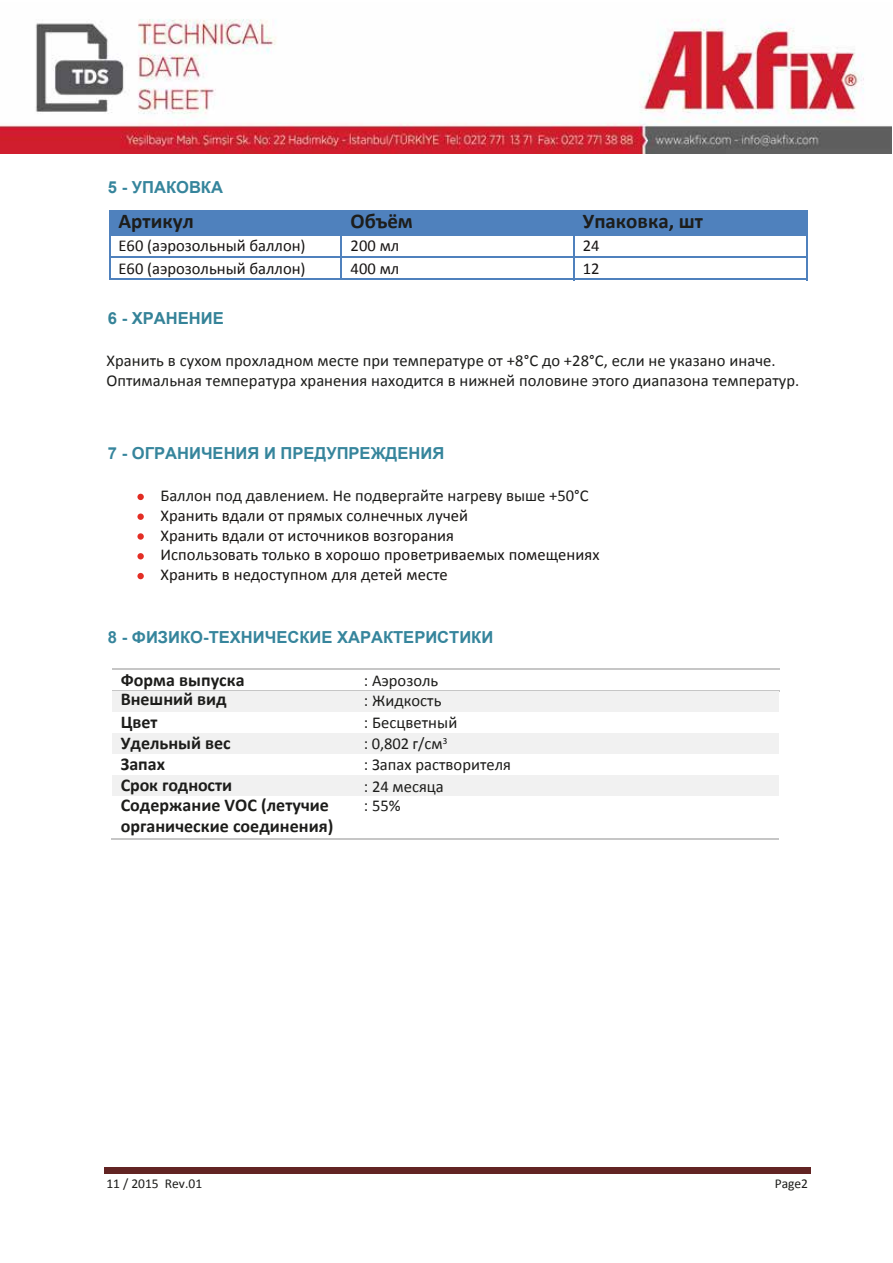
<style>
.page{position:relative;width:893px;height:1263px;background:#fff}
.page>*{position:absolute;margin:0;border:0;box-sizing:border-box;transform-origin:0 0}
.t1{font:700 21px "Calibri";color:#1d1d1b}
.t2{font:700 18px/21.6px "Calibri";color:#1d1d1b}
.t3{font:16.5px/19.8px "Calibri";letter-spacing:.005em;color:#1d1d1b}
.t4{font:16.5px/19.8px "Calibri";letter-spacing:.005em;color:#181513}
.t5{font:700 16.5px "Arial";color:#36859c}
.t6{font:16.5px "Calibri";color:#181514}
.t7{font:700 16.5px "Arial";color:#358398}
.t8{font:13.5px "Calibri";color:#1d1d1b}
</style>
<div class="page">
<div style="left:104px;top:1167px;width:706px;height:5px;background:#622423"></div>
<hr style="left:104px;top:1173px;width:706px;height:1px;background:#622423">
<img style="left:0;top:19px;width:892px;height:135px">
<div style="left:111px;top:212px;width:231px;height:20px;background:#4f81bd"></div>
<div style="left:342px;top:212px;width:233px;height:20px;background:#4f81bd"></div>
<div style="left:575px;top:212px;width:231px;height:20px;background:#4f81bd"></div>
<hr style="left:111px;top:211px;width:232px;height:1px;background:#4f81bd">
<hr style="left:344px;top:211px;width:231px;height:1px;background:#4f81bd">
<hr style="left:576px;top:211px;width:230px;height:1px;background:#4f81bd">
<hr style="left:806px;top:212px;width:2px;height:20px;background:#4f81bd">
<svg style="left:110px;top:211px;width:1px;height:25px"></svg>
<hr style="left:111px;top:233px;width:232px;height:1px;background:#4f81bd">
<hr style="left:111px;top:235px;width:232px;height:1px;background:#4f81bd">
<hr style="left:346px;top:233px;width:229px;height:1px;background:#4f81bd">
<hr style="left:346px;top:235px;width:229px;height:1px;background:#4f81bd">
<hr style="left:578px;top:233px;width:228px;height:1px;background:#4f81bd">
<hr style="left:578px;top:235px;width:228px;height:1px;background:#4f81bd">
<hr style="left:110px;top:236px;width:1px;height:44px;background:#4f81bd">
<hr style="left:110px;top:256px;width:696px;height:2px;background:#4f81bd">
<hr style="left:806px;top:236px;width:2px;height:44px;background:#4f81bd">
<hr style="left:341px;top:236px;width:1px;height:44px;background:#4f81bd">
<hr style="left:573px;top:236px;width:2px;height:44px;background:#4f81bd">
<hr style="left:110px;top:279px;width:696px;height:1px;background:#4f81bd">
<div style="left:137px;top:494px;width:7px;height:6px;background:#e12b22;border-radius:50%"></div>
<div style="left:137px;top:573px;width:7px;height:6px;background:#e32e25;border-radius:50%"></div>
<div style="left:137px;top:513px;width:7px;height:7px;background:#e32e25;border-radius:50%"></div>
<div style="left:137px;top:553px;width:7px;height:6px;background:#e32e25;border-radius:50%"></div>
<svg style="left:137px;top:533px;width:7px;height:7px"></svg>
<hr style="left:113px;top:669px;width:667px;height:1px;background:#c6c6c6">
<hr style="left:113px;top:690px;width:667px;height:2px;background:#c6c6c6">
<div style="left:113px;top:734px;width:666px;height:20px;background:#f1f1f1"></div>
<div style="left:113px;top:692px;width:666px;height:20px;background:#f1f1f1"></div>
<hr style="left:111px;top:838px;width:668px;height:1px;background:#c6c6c6">
<div style="left:113px;top:776px;width:666px;height:20px;background:#f1f1f1"></div>
<p class="t5" style="left:108px;top:176px;width:117px">5 - УПАКОВКА</p>
<p class="t1" style="left:119px;top:207px;width:77px">Артикул</p>
<p class="t1" style="left:351px;top:207px;width:64px">Объём</p>
<p class="t1" style="left:583px;top:207px;width:122px">Упаковка, шт</p>
<p class="t6" style="left:119px;top:235px;width:189px">E60 (аэрозольный баллон)</p>
<p class="t6" style="left:351px;top:235px;width:50px">200 мл</p>
<p class="t6" style="left:583px;top:235px;width:18px">24</p>
<p class="t6" style="left:119px;top:258px;width:189px">E60 (аэрозольный баллон)</p>
<p class="t6" style="left:351px;top:258px;width:50px">400 мл</p>
<p class="t6" style="left:583px;top:258px;width:18px">12</p>
<p class="t7" style="left:108px;top:307px;width:117px">6 - ХРАНЕНИЕ</p>
<p class="t3" style="left:106px;top:351px;width:694px">Хранить в сухом прохладном месте при температуре от +8°C до +28°C, если не указано иначе.<br>Оптимальная температура хранения находится в нижней половине этого диапазона температур.</p>
<p class="t5" style="left:108px;top:442px;width:338px">7 - ОГРАНИЧЕНИЯ И ПРЕДУПРЕЖДЕНИЯ</p>
<p class="t3" style="left:160px;top:485px;width:430px">Баллон под давлением. Не подвергайте нагреву выше +50°C</p>
<p class="t4" style="left:160px;top:505px;width:441px">Хранить вдали от прямых солнечных лучей<br>Хранить вдали от источников возгорания<br>Использовать только в хорошо проветриваемых помещениях Хранить в недоступном для детей месте</p>
<p class="t5" style="left:108px;top:626px;width:387px">8 - ФИЗИКО-ТЕХНИЧЕСКИЕ ХАРАКТЕРИСТИКИ</p>
<p class="t2" style="left:121px;top:669px;width:126px">Форма выпуска</p>
<p class="t3" style="left:364px;top:670px;width:76px">: Аэрозоль</p>
<p class="t2" style="left:121px;top:688px;width:108px">Внешний вид</p>
<p class="t3" style="left:364px;top:690px;width:79px">: Жидкость</p>
<p class="t2" style="left:121px;top:711px;width:38px">Цвет</p>
<p class="t3" style="left:364px;top:713px;width:95px">: Бесцветный</p>
<p class="t2" style="left:121px;top:753px;width:46px">Запах</p>
<p class="t3" style="left:364px;top:754px;width:149px">: Запах растворителя</p>
<p class="t3" style="left:364px;top:796px;width:39px">: 55%</p>
<p class="t2" style="left:121px;top:732px;width:111px">Удельный вес</p>
<p class="t3" style="left:364px;top:734px;width:85px">: 0,802 г/см<sup>3</sup></p>
<p class="t2" style="left:121px;top:775px;width:113px">Срок годности</p>
<p class="t3" style="left:364px;top:776px;width:81px">: 24 месяца</p>
<p class="t2" style="left:121px;top:794px;width:214px">Содержание VOC (летучие органические соединения)</p>
<p class="t8" style="left:106px;top:1175px;width:97px">11 / 2015 Rev.01</p>
<p class="t8" style="left:775px;top:1175px;width:35px">Page2</p>
</div>
